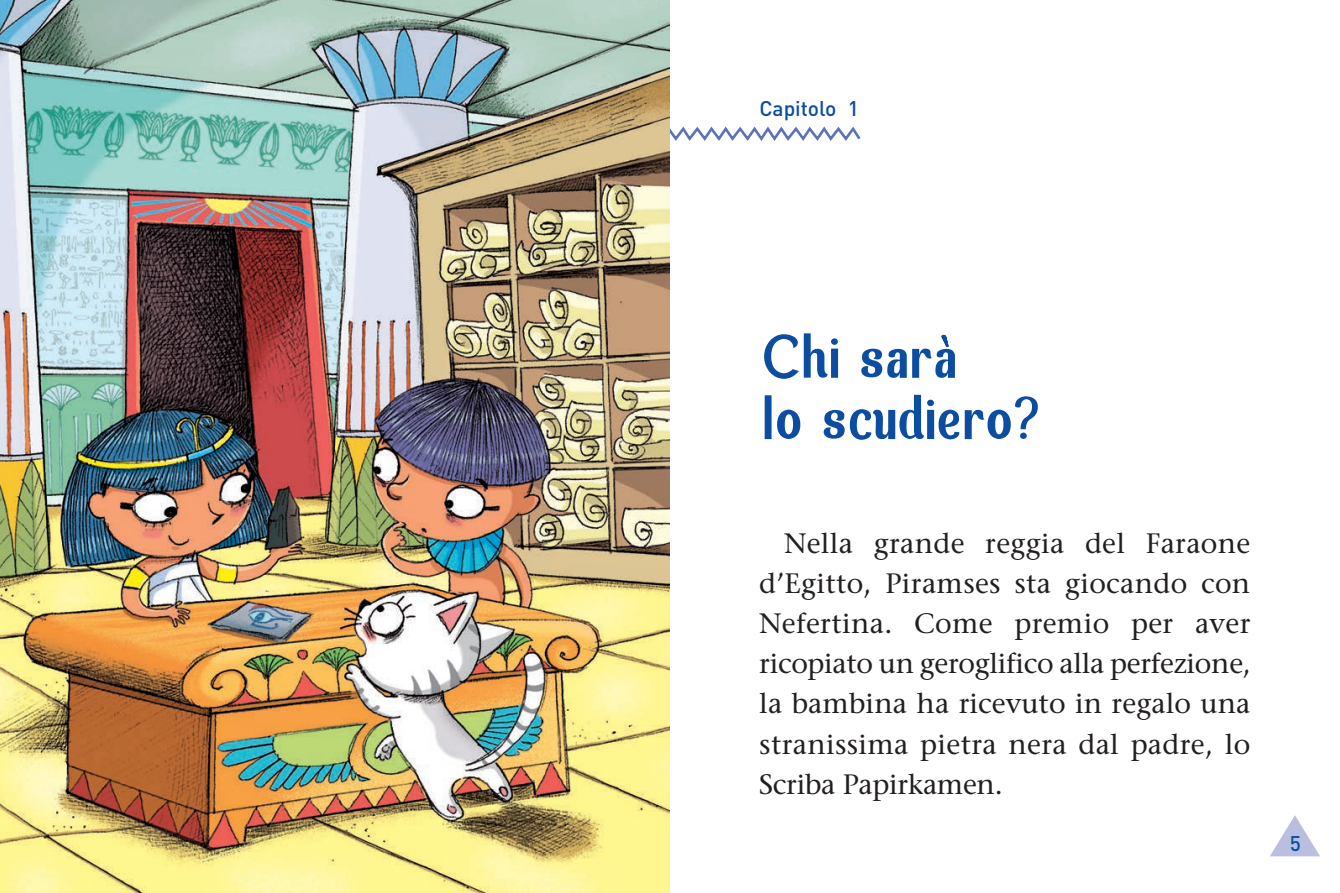
<style>
.page{position:relative;width:1340px;height:893px;background:#fff}
.page>*{position:absolute;margin:0;border:0;box-sizing:border-box;transform-origin:0 0}
.t1{font:58.1px/61.2px "font 00000000248951 cd";letter-spacing:.03em;color:#0d4da1;scale:1.05 1}
.t2{font:28px/40.2px "Stone Serif";letter-spacing:.01em;color:#231f20;text-align:justify}
.t3{font:500 21px "DIN";color:#0d4da1}
</style>
<div class="page">
<svg style="left:1270px;top:815px;width:50px;height:41px"></svg>
<img style="left:0;top:0;width:670px;height:893px">
<svg style="left:665px;top:124px;width:196px;height:19px"></svg>
<p class="t3" style="left:759px;top:95px;width:101px">Capitolo 1</p>
<h1 class="t1" style="left:762px;top:333px;width:265px">Chi sarà<br>lo scudiero?</h1>
<p class="t2" style="left:759px;top:522px;width:493px;text-indent:25px">Nella grande reggia del Faraone d’Egitto, Piramses sta giocando con Nefertina. Come premio per aver ricopiato un geroglifico alla perfezione, la bambina ha ricevuto in regalo una stranissima pietra nera dal padre, lo Scriba Papirkamen.</p>
<p class="t3" style="left:1289px;top:830px;width:13px">5</p>
</div>
